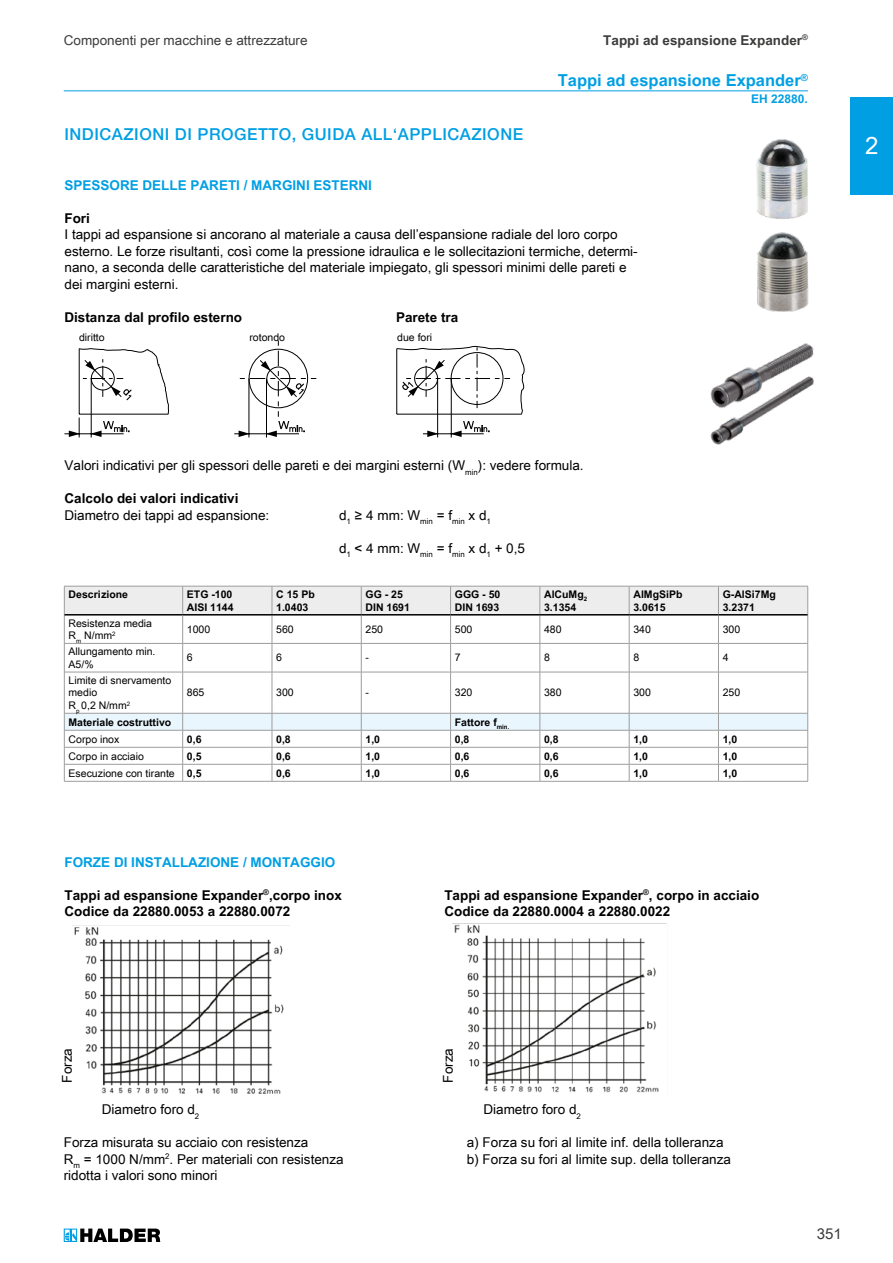
<style>
.page{position:relative;width:893px;height:1263px;background:#fff}
.page>*{position:absolute;margin:0;border:0;box-sizing:border-box;transform-origin:0 0}
.t1{font:24px "Arial Unicode MS";color:#fff}
.t2{font:500 16.5px "Helvetica Neue LT Std";letter-spacing:.03em;color:#009fe3}
.t3{font:700 16.5px "Arial Unicode MS";color:#009fe3}
.t4{font:15px "Arial Unicode MS";color:#3c3c3b}
.t5{font:13.5px/16.5px "Arial Unicode MS";color:#000}
.t6{font:700 13.5px/16.5px "Arial Unicode MS";color:#000}
.t7{font:700 13.5px "Arial Unicode MS";color:#009fe3}
.t8{font:13.5px "Arial Unicode MS";color:#3c3c3b}
.t9{font:700 13.5px "Arial Unicode MS";color:#3c3c3b}
.t10{font:700 12px "Arial Unicode MS";color:#009fe3}
.t11{font:700 10.5px/12.6px "Arial Unicode MS";color:#000}
.t12{font:10.5px/12.6px "Arial Unicode MS";color:#000}
.s1{font-family:"Arial"}
.s2{font-weight:700}
</style>
<div class="page">
<img style="left:756px;top:139px;width:53px;height:173px">
<img style="left:731px;top:343px;width:83px;height:33px">
<img style="left:710px;top:376px;width:104px;height:69px">
<hr style="left:64px;top:433px;width:60px;height:1px;background:#000">
<svg style="left:69px;top:341px;width:455px;height:97px"></svg>
<hr style="left:64px;top:672px;width:1px;height:41px;background:#9d9d9c">
<hr style="left:64px;top:781px;width:119px;height:1px;background:#9d9d9c">
<hr style="left:182px;top:672px;width:1px;height:41px;background:#9d9d9c">
<hr style="left:183px;top:781px;width:89px;height:1px;background:#9d9d9c">
<hr style="left:272px;top:672px;width:1px;height:41px;background:#9d9d9c">
<hr style="left:450px;top:672px;width:1px;height:41px;background:#9d9d9c">
<hr style="left:540px;top:672px;width:1px;height:41px;background:#9d9d9c">
<hr style="left:629px;top:672px;width:1px;height:41px;background:#9d9d9c">
<hr style="left:718px;top:672px;width:1px;height:41px;background:#9d9d9c">
<hr style="left:361px;top:672px;width:1px;height:41px;background:#9d9d9c">
<hr style="left:807px;top:672px;width:1px;height:41px;background:#9d9d9c">
<hr style="left:272px;top:781px;width:89px;height:1px;background:#9d9d9c">
<hr style="left:361px;top:781px;width:90px;height:1px;background:#9d9d9c">
<hr style="left:451px;top:781px;width:89px;height:1px;background:#9d9d9c">
<hr style="left:540px;top:781px;width:89px;height:1px;background:#9d9d9c">
<hr style="left:629px;top:781px;width:89px;height:1px;background:#9d9d9c">
<hr style="left:718px;top:781px;width:90px;height:1px;background:#9d9d9c">
<hr style="left:182px;top:672px;width:90px;height:1px;background:#9d9d9c">
<hr style="left:272px;top:672px;width:89px;height:1px;background:#9d9d9c">
<hr style="left:361px;top:672px;width:90px;height:1px;background:#9d9d9c">
<hr style="left:451px;top:672px;width:89px;height:1px;background:#9d9d9c">
<hr style="left:540px;top:672px;width:89px;height:1px;background:#9d9d9c">
<hr style="left:629px;top:672px;width:89px;height:1px;background:#9d9d9c">
<hr style="left:718px;top:672px;width:90px;height:1px;background:#9d9d9c">
<svg style="left:64px;top:586px;width:744px;height:86px"></svg>
<svg style="left:64px;top:713px;width:744px;height:68px"></svg>
<hr style="left:65px;top:672px;width:117px;height:1px;background:#9d9d9c">
<hr style="left:64px;top:90px;width:744px;height:1px;background:#009fe3">
<img style="left:72px;top:925px;width:218px;height:169px">
<img style="left:453px;top:923px;width:214px;height:170px">
<svg style="left:64px;top:1228px;width:96px;height:14px"></svg>
<div style="left:850px;top:97px;width:43px;height:97px;background:#009fe3"></div>
<p class="t8" style="left:64px;top:30px;width:245px">Componenti per macchine e attrezzature</p>
<p class="t9" style="left:603px;top:30px;width:206px">Tappi ad espansione Expander<sup>®</sup></p>
<p class="t3" style="left:558px;top:68px;width:252px">Tappi ad espansione Expander<sup>®</sup></p>
<p class="t10" style="left:751px;top:90px;width:58px">EH 22880.</p>
<p class="t2" style="left:64px;top:125px;width:460px">INDICAZIONI DI PROGETTO, GUIDA ALL‘APPLICAZIONE</p>
<p class="t7" style="left:64px;top:175px;width:309px">SPESSORE DELLE PARETI / MARGINI ESTERNI</p>
<p class="t6" style="left:64px;top:210px;width:27px">Fori</p>
<p class="t5" style="left:64px;top:226px;width:575px">I tappi ad espansione si ancorano al materiale a causa dell’espansione radiale del loro corpo esterno. Le forze risultanti, così come la pressione idraulica e le sollecitazioni termiche, determi&shy;nano, a seconda delle caratteristiche del materiale impiegato, gli spessori minimi delle pareti e dei margini esterni.</p>
<p class="t6" style="left:64px;top:309px;width:179px">Distanza dal profilo esterno</p>
<p class="t6" style="left:396px;top:309px;width:64px">Parete tra</p>
<p class="t12" style="left:79px;top:330px;width:27px">diritto</p>
<p class="t12" style="left:249px;top:330px;width:37px">rotondo</p>
<p class="t12" style="left:397px;top:330px;width:37px">due fori</p>
<p class="t5" style="left:64px;top:457px;width:521px">Valori indicativi per gli spessori delle pareti e dei margini esterni (W<sub>min</sub>): vedere formula.</p>
<p class="t6" style="left:64px;top:491px;width:176px">Calcolo dei valori indicativi</p>
<p class="t5" style="left:64px;top:507px;width:206px">Diametro dei tappi ad espansione:</p>
<p class="t5" style="left:339px;top:507px;width:153px">d<sub>1</sub> ≥ 4 mm: W<sub>min</sub> = f<sub>min</sub> x d<sub>1</sub></p>
<p class="t5" style="left:339px;top:540px;width:188px">d<sub>1</sub> &lt; 4 mm: W<sub>min</sub> = f<sub>min</sub> x d<sub>1</sub> + 0,5</p>
<p class="t11" style="left:69px;top:588px;width:61px">Descrizione</p>
<p class="t11" style="left:187px;top:588px;width:48px">ETG -100<br>AISI 1144</p>
<p class="t11" style="left:276px;top:588px;width:40px">C 15 Pb<br>1.0403</p>
<p class="t11" style="left:366px;top:588px;width:46px">GG - 25<br>DIN 1691</p>
<p class="t11" style="left:455px;top:588px;width:47px">GGG - 50<br>DIN 1693</p>
<p class="t11" style="left:544px;top:588px;width:45px">AlCuMg<sub>2<br></sub>3.1354</p>
<p class="t11" style="left:633px;top:588px;width:51px">AlMgSiPb<br>3.0615</p>
<p class="t11" style="left:723px;top:588px;width:55px">G-AlSi7Mg<br>3.2371</p>
<p class="t12" style="left:69px;top:616px;width:85px">Resistenza media<br>R<sub>m</sub> N/mm<sup>2</sup></p>
<p class="t12" style="left:187px;top:623px;width:25px">1000</p>
<p class="t12" style="left:276px;top:623px;width:19px">560</p>
<p class="t12" style="left:366px;top:623px;width:19px">250</p>
<p class="t12" style="left:455px;top:623px;width:19px">500</p>
<p class="t12" style="left:544px;top:623px;width:19px">480</p>
<p class="t12" style="left:633px;top:623px;width:19px">340</p>
<p class="t12" style="left:723px;top:623px;width:19px">300</p>
<p class="t12" style="left:69px;top:645px;width:88px">Allungamento min.<br>A5/%</p>
<p class="t12" style="left:187px;top:651px;width:7px">6</p>
<p class="t12" style="left:276px;top:651px;width:7px">6</p>
<p class="t12" style="left:366px;top:651px;width:5px">-</p>
<p class="t12" style="left:455px;top:651px;width:7px">7</p>
<p class="t12" style="left:544px;top:651px;width:7px">8</p>
<p class="t12" style="left:633px;top:651px;width:7px">8</p>
<p class="t12" style="left:723px;top:651px;width:7px">4</p>
<p class="t12" style="left:69px;top:674px;width:104px">Limite di snervamento medio<br>R<sub>p</sub> 0,2 N/mm<sup>2</sup></p>
<p class="t12" style="left:187px;top:686px;width:19px">865</p>
<p class="t12" style="left:276px;top:686px;width:19px">300</p>
<p class="t12" style="left:366px;top:686px;width:5px">-</p>
<p class="t12" style="left:455px;top:686px;width:19px">320</p>
<p class="t12" style="left:544px;top:686px;width:19px">380</p>
<p class="t12" style="left:633px;top:686px;width:19px">300</p>
<p class="t12" style="left:723px;top:686px;width:19px">250</p>
<p class="t11" style="left:69px;top:716px;width:104px">Materiale costruttivo</p>
<p class="t11" style="left:455px;top:716px;width:56px">Fattore <span class="s1">f</span><sub>min.</sub></p>
<p class="t12" style="left:69px;top:732px;width:52px">Corpo inox</p>
<p class="t11" style="left:187px;top:733px;width:16px">0,6</p>
<p class="t11" style="left:276px;top:733px;width:16px">0,8</p>
<p class="t11" style="left:366px;top:733px;width:16px">1,0</p>
<p class="t11" style="left:455px;top:733px;width:16px">0,8</p>
<p class="t11" style="left:544px;top:733px;width:16px">0,8</p>
<p class="t11" style="left:633px;top:733px;width:16px">1,0</p>
<p class="t11" style="left:723px;top:733px;width:16px">1,0</p>
<p class="t12" style="left:69px;top:749px;width:77px">Corpo in acciaio</p>
<p class="t11" style="left:187px;top:750px;width:16px">0,5</p>
<p class="t11" style="left:276px;top:750px;width:16px">0,6</p>
<p class="t11" style="left:366px;top:750px;width:16px">1,0</p>
<p class="t11" style="left:455px;top:750px;width:16px">0,6</p>
<p class="t11" style="left:544px;top:750px;width:16px">0,6</p>
<p class="t11" style="left:633px;top:750px;width:16px">1,0</p>
<p class="t11" style="left:723px;top:750px;width:16px">1,0</p>
<p class="t12" style="left:69px;top:766px;width:134px">Esecuzione con tirante <span class="s2">0,5</span></p>
<p class="t11" style="left:276px;top:767px;width:16px">0,6</p>
<p class="t11" style="left:366px;top:767px;width:16px">1,0</p>
<p class="t11" style="left:455px;top:767px;width:16px">0,6</p>
<p class="t11" style="left:544px;top:767px;width:16px">0,6</p>
<p class="t11" style="left:633px;top:767px;width:16px">1,0</p>
<p class="t11" style="left:723px;top:767px;width:16px">1,0</p>
<p class="t7" style="left:64px;top:852px;width:272px">FORZE DI INSTALLAZIONE / MONTAGGIO</p>
<p class="t6" style="left:64px;top:887px;width:279px">Tappi ad espansione Expander<sup>®</sup>,corpo inox<br>Codice da 22880.0053 a 22880.0072</p>
<p class="t6" style="left:444px;top:887px;width:316px">Tappi ad espansione Expander<sup>®</sup>, corpo in acciaio<br>Codice da 22880.0004 a 22880.0022</p>
<h1 class="t1" style="left:865px;top:128px;width:15px">2</h1>
<p class="t5" style="left:58px;top:1082px;width:36px;rotate:-90deg">Forza</p>
<p class="t5" style="left:102px;top:1101px;width:99px">Diametro foro d<sub>2</sub></p>
<p class="t5" style="left:440px;top:1082px;width:36px;rotate:-90deg">Forza</p>
<p class="t5" style="left:483px;top:1101px;width:99px">Diametro foro d<sub>2</sub></p>
<p class="t5" style="left:64px;top:1134px;width:281px">Forza misurata su acciaio con resistenza<br>R<sub>m</sub> = 1000 N/mm<sup>2</sup>. Per materiali con resistenza ridotta i valori sono minori</p>
<p class="t5" style="left:467px;top:1134px;width:266px">a) Forza su fori al limite inf. della tolleranza b) Forza su fori al limite sup. della tolleranza</p>
<p class="t4" style="left:817px;top:1223px;width:27px">351</p>
</div>
